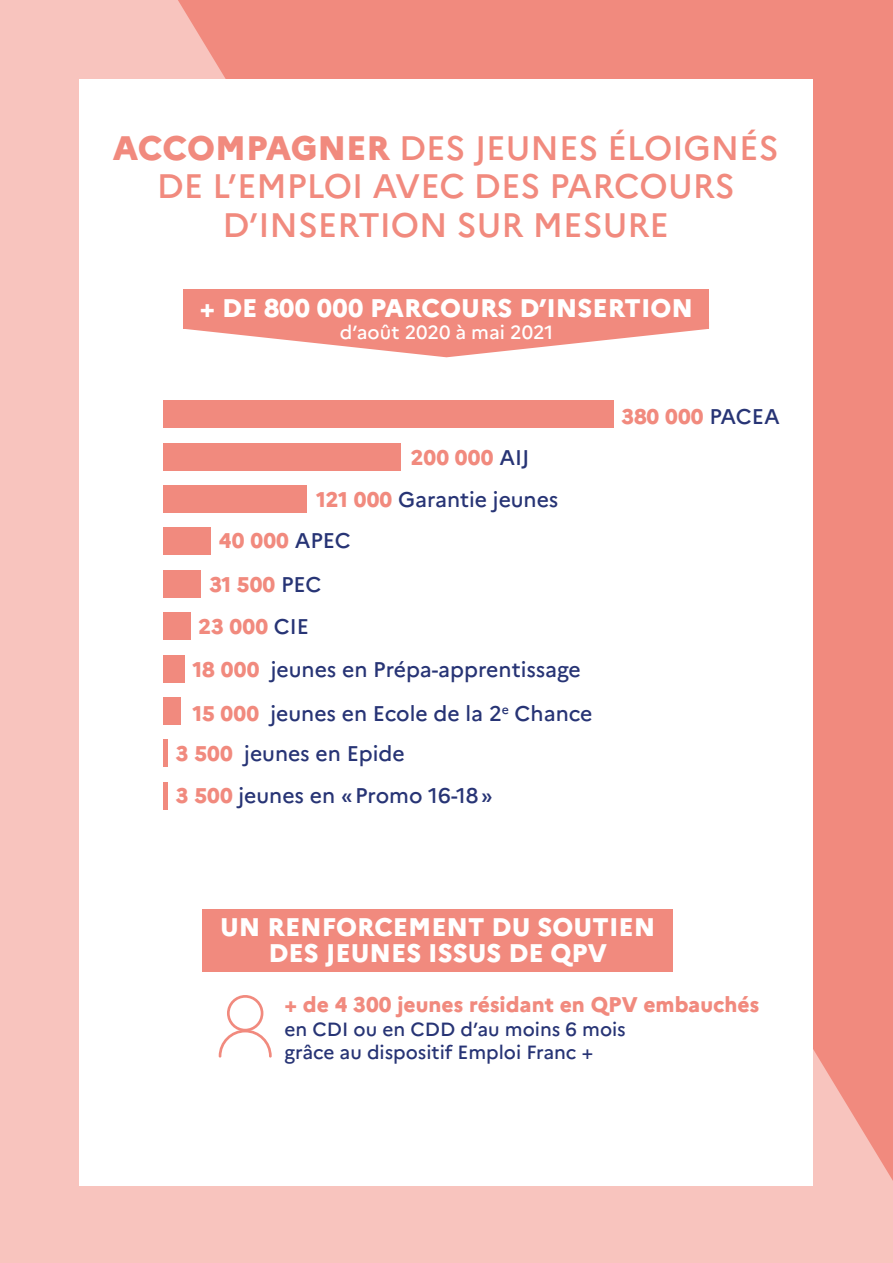
<style>
.page{position:relative;width:893px;height:1263px;background:#f8c4be}
.page>*{position:absolute;margin:0;border:0;box-sizing:border-box;transform-origin:0 0}
.t1{font:500 33.9px/38.2px "Marianne";color:#f18a7e;text-align:center}
.t2{font:800 25.5px/25.5px "Marianne";color:#fff;text-align:center}
.t3{font:500 21.15px/42.9px "Marianne";color:#273475}
.t4{font:800 21.15px "Marianne";color:#f18a7e}
.t5{font:500 19.05px/23.4px "Marianne";color:#273475}
.t6{font:500 19.05px "Marianne";color:#fff}
.s1{font-weight:800}
.s2{font-weight:500;color:#273475}
.s3{font-weight:800;color:#f18a7e}
</style>
<div class="page">
<div style="left:178px;top:0;width:715px;height:1181px;background:#f18a7e"></div>
<div style="left:79px;top:79px;width:733px;height:1106px;background:#fff"></div>
<div style="left:163px;top:400px;width:451px;height:28px;background:#f18a7e"></div>
<div style="left:163px;top:443px;width:237px;height:27px;background:#f18a7e"></div>
<div style="left:163px;top:485px;width:143px;height:28px;background:#f18a7e"></div>
<div style="left:163px;top:527px;width:47px;height:28px;background:#f18a7e"></div>
<div style="left:163px;top:570px;width:37px;height:27px;background:#f18a7e"></div>
<div style="left:163px;top:612px;width:27px;height:28px;background:#f18a7e"></div>
<div style="left:163px;top:655px;width:21px;height:27px;background:#f18a7e"></div>
<div style="left:163px;top:697px;width:18px;height:28px;background:#f18a7e"></div>
<hr style="left:163px;top:739px;width:4px;height:28px;background:#f18a7e">
<hr style="left:163px;top:782px;width:4px;height:27px;background:#f18a7e">
<div style="left:203px;top:909px;width:470px;height:62px;background:#f18a7e"></div>
<svg style="left:219px;top:995px;width:53px;height:62px"></svg>
<div style="left:184px;top:290px;width:525px;height:39px;background:#f18a7e"></div>
<svg style="left:186px;top:329px;width:521px;height:28px"></svg>
<h1 class="t1" style="left:113px;top:129px;width:667px"><span class="s1">ACCOMPAGNER</span> DES JEUNES ÉLOIGNÉS<br>DE L’EMPLOI AVEC DES PARCOURS<br>D’INSERTION SUR MESURE</h1>
<p class="t2" style="left:200px;top:295px;width:495px">+ DE 800 000 PARCOURS D’INSERTION</p>
<p class="t6" style="left:340px;top:320px;width:215px">d’août 2020 à mai 2021</p>
<p class="t4" style="left:411px;top:445px;width:120px">200 000 <span class="s2">AIJ</span></p>
<p class="t3" style="left:316px;top:478px;width:244px"><span class="s3">121 000</span> Garantie jeunes</p>
<p class="t4" style="left:219px;top:528px;width:133px">40 000 <span class="s2">APEC</span></p>
<p class="t3" style="left:193px;top:563px;width:401px;text-indent:17px"><span class="s3">31 500</span> PEC<br><span class="s3">23 000</span> CIE<br><span class="s3">18 000</span> jeunes en Prépa-apprentissage<br><span class="s3">15 000</span> jeunes en Ecole de la 2<sup>e</sup> Chance</p>
<p class="t3" style="left:176px;top:733px;width:318px;line-height:42.2px"><span class="s3">3 500</span> jeunes en Epide<br><span class="s3">3 500</span> jeunes en «Promo 16-18»</p>
<p class="t4" style="left:621px;top:403px;width:160px">380 000 <span class="s2">PACEA</span></p>
<p class="t2" style="left:220px;top:914px;width:437px">UN RENFORCEMENT DU SOUTIEN<br>DES JEUNES ISSUS DE QPV</p>
<p class="t4" style="left:285px;top:991px;width:476px">+ de 4 300 jeunes résidant en QPV embauchés</p>
<p class="t5" style="left:285px;top:1017px;width:343px">en CDI ou en CDD d’au moins 6 mois grâce au dispositif Emploi Franc +</p>
</div>
